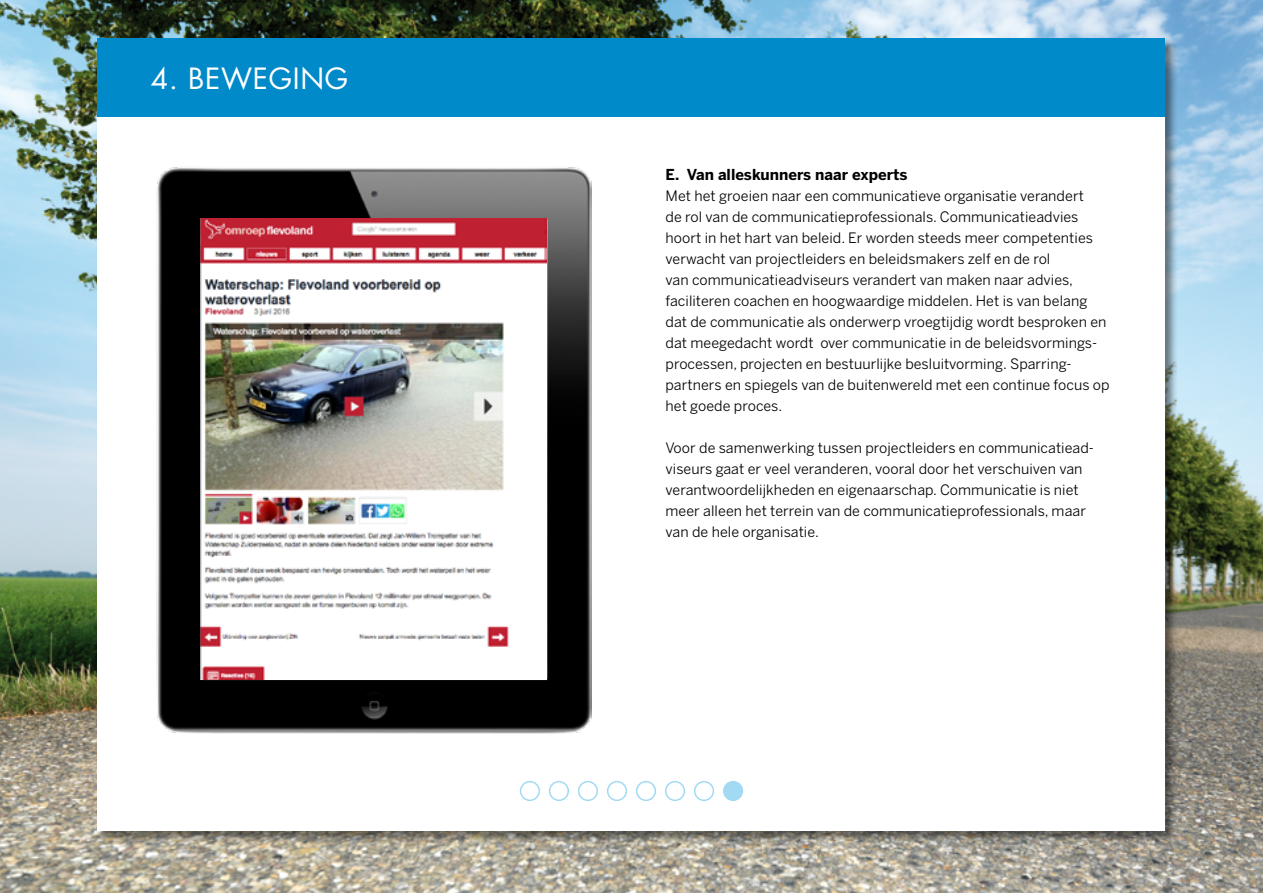
<style>
.page{position:relative;width:1263px;height:893px;background:#fff}
.page>*{position:absolute;margin:0;border:0;box-sizing:border-box;transform-origin:0 0}
.t1{font:28.5px "Futura";letter-spacing:.025em;color:#fff}
.t2{font:700 15px "Benton Sans";color:#000}
.t3{font:14.25px/21px "Benton Sans";letter-spacing:.005em;color:#000}
</style>
<div class="page">
<img style="left:0;top:0;width:1263px;height:893px">
<div style="left:97px;top:38px;width:1081px;height:807px;background:#000;opacity:.5"></div>
<div style="left:98px;top:38px;width:1067px;height:793px;background:#fff"></div>
<div style="left:98px;top:38px;width:1067px;height:79px;background:#008ac9"></div>
<img style="left:156px;top:167px;width:436px;height:566px">
<img style="left:200px;top:218px;width:346px;height:461px">
<div style="left:724px;top:782px;width:18px;height:18px;background:#a2daf4;border-radius:50%"></div>
<div style="left:723px;top:781px;width:20px;height:20px;border:2px solid #a2daf4;border-radius:50%"></div>
<div style="left:694px;top:781px;width:20px;height:20px;border:2px solid #a2daf4;border-radius:50%"></div>
<div style="left:665px;top:781px;width:20px;height:20px;border:2px solid #a2daf4;border-radius:50%"></div>
<div style="left:636px;top:781px;width:20px;height:20px;border:2px solid #a2daf4;border-radius:50%"></div>
<div style="left:607px;top:781px;width:20px;height:20px;border:2px solid #a2daf4;border-radius:50%"></div>
<div style="left:578px;top:781px;width:20px;height:20px;border:2px solid #a2daf4;border-radius:50%"></div>
<div style="left:549px;top:781px;width:20px;height:20px;border:2px solid #a2daf4;border-radius:50%"></div>
<div style="left:520px;top:781px;width:20px;height:20px;border:2px solid #a2daf4;border-radius:50%"></div>
<h1 class="t1" style="left:151px;top:60px;width:199px">4. BEWEGING</h1>
<p class="t2" style="left:665px;top:166px;width:243px">E. Van alleskunners naar experts</p>
<p class="t3" style="left:665px;top:186px;width:446px">Met het groeien naar een communicatieve organisatie verandert<br>de rol van de communicatieprofessionals. Communicatieadvies hoort in het hart van beleid. Er worden steeds meer competenties verwacht van projectleiders en beleidsmakers zelf en de rol<br>van communicatieadviseurs verandert van maken naar advies, faciliteren coachen en hoogwaardige middelen. Het is van belang dat de communicatie als onderwerp vroegtijdig wordt besproken en dat meegedacht wordt over communicatie in de beleidsvormings&shy;processen, projecten en bestuurlijke besluitvorming. Sparring&shy;partners en spiegels van de buitenwereld met een continue focus op het goede proces.</p>
<p class="t3" style="left:665px;top:438px;width:430px">Voor de samenwerking tussen projectleiders en communicatiead&shy;viseurs gaat er veel veranderen, vooral door het verschuiven van verantwoordelijkheden en eigenaarschap. Communicatie is niet meer alleen het terrein van de communicatieprofessionals, maar van de hele organisatie.</p>
</div>
